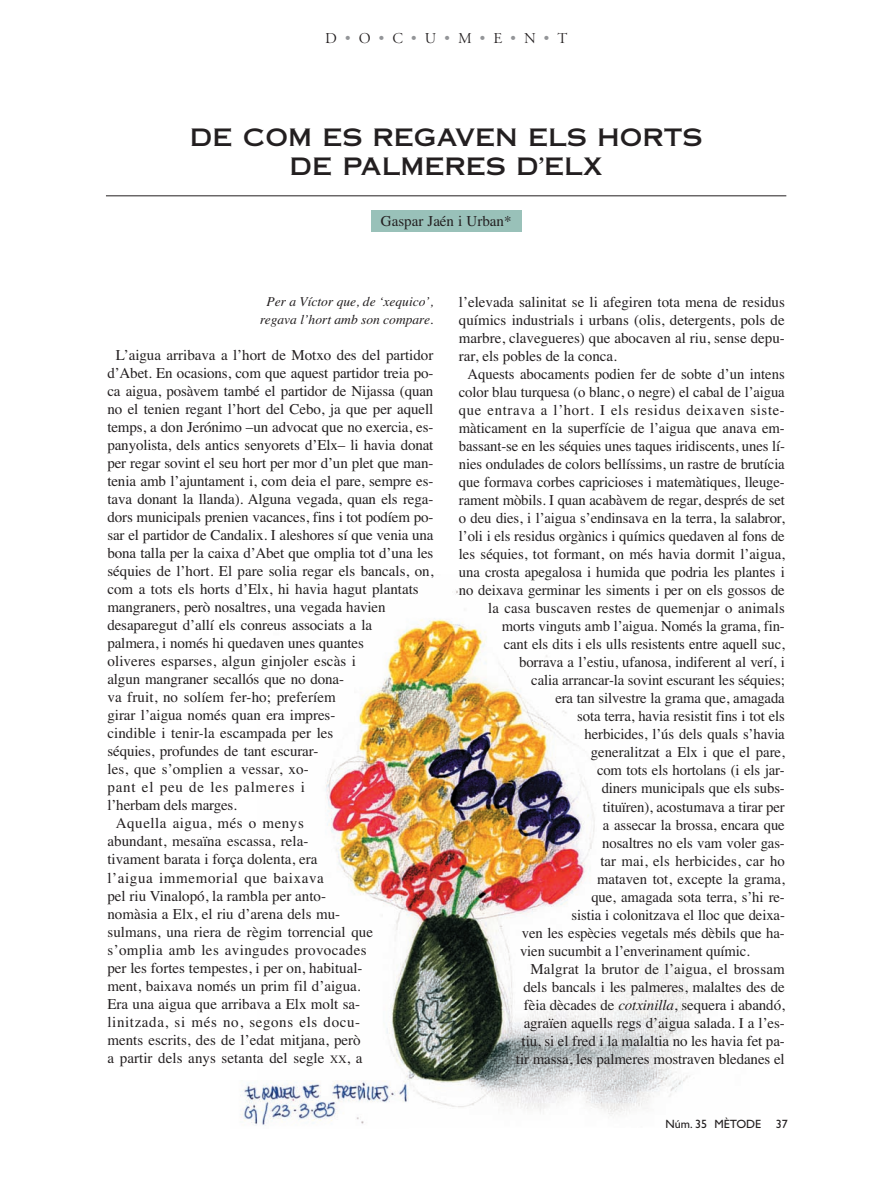
<style>
.page{position:relative;width:893px;height:1191px;background:#fff}
.page>*{position:absolute;margin:0;border:0;box-sizing:border-box;transform-origin:0 0}
.t1{font:24px/28.8px "Copperplate Thirty One AB";color:#231f20;text-align:center}
.t2{font:15px "Times";letter-spacing:-.01em;color:#231f20}
.t3{font:15px "Times";letter-spacing:.01em;color:#231f20}
.t4{font:15px "Times";letter-spacing:.04em;color:#231f20}
.t5{font:15px "Times";letter-spacing:.045em;color:#231f20}
.t6{font:15px "Times";letter-spacing:.025em;color:#231f20}
.t7{font:15px "Times";letter-spacing:.05em;color:#231f20}
.t8{font:15px "Times";letter-spacing:.035em;color:#231f20}
.t9{font:15px "Adobe Garamond Titling";color:#231f20}
.t10{font:italic 13.5px/18px "Times";color:#231f20;text-align:center}
.t11{font:12px "Gill Sans";color:#231f20}
.s1{color:#939598}
.s2{font-size:11.25px}
.s3{font-style:italic}
</style>
<div class="page">
<img style="left:325px;top:590px;width:374px;height:526px">
<hr style="left:106px;top:195px;width:680px;height:1px;background:#231f20">
<div style="left:371px;top:210px;width:150px;height:22px;background:#99c1b9"></div>
<img style="left:241px;top:1080px;width:167px;height:46px">
<p class="t9" style="left:325px;top:32px;width:244px">D<span class="s1">•</span>O<span class="s1">•</span>C<span class="s1">•</span>U<span class="s1">•</span>M<span class="s1">•</span>E<span class="s1">•</span>N<span class="s1">•</span>T</p>
<h1 class="t1" style="left:190px;top:123px;width:514px">DE COM ES REGAVEN ELS HORTS<br>DE PALMERES D’ELX</h1>
<p class="t2" style="left:381px;top:215px;width:132px">Gaspar Jaén i Urban*</p>
<p class="t10" style="left:260px;top:294px;width:175px">Per a Víctor que, de ‘xequico’, regava l’hort amb son compare.</p>
<p class="t2" style="left:116px;top:350px;width:319px">L’aigua arribava a l’hort de Motxo des del partidor</p>
<p class="t2" style="left:107px;top:368px;width:327px">d’Abet. En ocasions, com que aquest partidor treia po-</p>
<p class="t2" style="left:107px;top:386px;width:327px">ca aigua, posàvem també el partidor de Nijassa (quan</p>
<p class="t2" style="left:107px;top:404px;width:327px">no el tenien regant l’hort del Cebo, ja que per aquell</p>
<p class="t2" style="left:107px;top:422px;width:327px">temps, a don Jerónimo –un advocat que no exercia, es-</p>
<p class="t2" style="left:107px;top:440px;width:327px">panyolista, dels antics senyorets d’Elx– li havia donat</p>
<p class="t2" style="left:107px;top:458px;width:327px">per regar sovint el seu hort per mor d’un plet que man-</p>
<p class="t2" style="left:107px;top:476px;width:327px">tenia amb l’ajuntament i, com deia el pare, sempre es-</p>
<p class="t2" style="left:107px;top:494px;width:327px">tava donant la llanda). Alguna vegada, quan els rega-</p>
<p class="t2" style="left:107px;top:512px;width:327px">dors municipals prenien vacances, fins i tot podíem po-</p>
<p class="t2" style="left:107px;top:530px;width:327px">sar el partidor de Candalix. I aleshores sí que venia una</p>
<p class="t2" style="left:107px;top:548px;width:327px">bona talla per la caixa d’Abet que omplia tot d’una les</p>
<p class="t2" style="left:107px;top:566px;width:327px">séquies de l’hort. El pare solia regar els bancals, on,</p>
<p class="t2" style="left:107px;top:584px;width:313px">com a tots els horts d’Elx, hi havia hagut plantats</p>
<p class="t2" style="left:107px;top:602px;width:280px">mangraners, però nosaltres, una vegada havien</p>
<p class="t2" style="left:107px;top:620px;width:266px">desaparegut d’allí els conreus associats a la</p>
<p class="t2" style="left:107px;top:638px;width:258px">palmera, i només hi quedaven unes quantes</p>
<p class="t3" style="left:107px;top:656px;width:250px">oliveres esparses, algun ginjoler escàs i</p>
<p class="t2" style="left:107px;top:674px;width:238px">algun mangraner secallós que no dona-</p>
<p class="t2" style="left:107px;top:692px;width:230px">va fruit, no solíem fer-ho; preferíem</p>
<p class="t2" style="left:107px;top:710px;width:229px">girar l’aigua només quan era impres-</p>
<p class="t2" style="left:107px;top:728px;width:227px">cindible i tenir-la escampada per les</p>
<p class="t2" style="left:107px;top:746px;width:212px">séquies, profundes de tant escurar-</p>
<p class="t3" style="left:107px;top:764px;width:203px">les, que s’omplien a vessar, xo-</p>
<p class="t7" style="left:107px;top:782px;width:199px">pant el peu de les palmeres i</p>
<p class="t2" style="left:107px;top:800px;width:131px">l’herbam dels marges.</p>
<p class="t8" style="left:116px;top:818px;width:189px">Aquella aigua, més o menys</p>
<p class="t2" style="left:107px;top:836px;width:203px">abundant, mesaïna escassa, rela-</p>
<p class="t2" style="left:107px;top:854px;width:212px">tivament barata i força dolenta, era</p>
<p class="t4" style="left:107px;top:872px;width:218px">l’aigua immemorial que baixava</p>
<p class="t2" style="left:107px;top:890px;width:220px">pel riu Vinalopó, la rambla per anto-</p>
<p class="t2" style="left:107px;top:908px;width:234px">nomàsia a Elx, el riu d’arena dels mu-</p>
<p class="t2" style="left:107px;top:926px;width:267px">sulmans, una riera de règim torrencial que</p>
<p class="t6" style="left:107px;top:944px;width:261px">s’omplia amb les avingudes provocades</p>
<p class="t2" style="left:107px;top:962px;width:257px">per les fortes tempestes, i per on, habitual-</p>
<p class="t2" style="left:107px;top:980px;width:255px">ment, baixava només un prim fil d’aigua.</p>
<p class="t2" style="left:107px;top:998px;width:254px">Era una aigua que arribava a Elx molt sa-</p>
<p class="t4" style="left:107px;top:1016px;width:254px">linitzada, si més no, segons els docu-</p>
<p class="t2" style="left:107px;top:1034px;width:255px">ments escrits, des de l’edat mitjana, però</p>
<p class="t2" style="left:107px;top:1052px;width:257px">a partir dels anys setanta del segle <span class="s2">XX</span>, a</p>
<p class="t2" style="left:459px;top:297px;width:327px">l’elevada salinitat se li afegiren tota mena de residus</p>
<p class="t2" style="left:459px;top:315px;width:327px">químics industrials i urbans (olis, detergents, pols de</p>
<p class="t2" style="left:459px;top:333px;width:327px">marbre, clavegueres) que abocaven al riu, sense depu-</p>
<p class="t2" style="left:459px;top:351px;width:160px">rar, els pobles de la conca.</p>
<p class="t2" style="left:467px;top:369px;width:319px">Aquests abocaments podien fer de sobte d’un intens</p>
<p class="t2" style="left:459px;top:387px;width:327px">color blau turquesa (o blanc, o negre) el cabal de l’aigua</p>
<p class="t5" style="left:459px;top:405px;width:327px">que entrava a l’hort. I els residus deixaven siste-</p>
<p class="t2" style="left:459px;top:423px;width:327px">màticament en la superfície de l’aigua que anava em-</p>
<p class="t2" style="left:459px;top:441px;width:327px">bassant-se en les séquies unes taques iridiscents, unes lí-</p>
<p class="t2" style="left:459px;top:459px;width:327px">nies ondulades de colors bellíssims, un rastre de brutícia</p>
<p class="t2" style="left:459px;top:477px;width:327px">que formava corbes capricioses i matemàtiques, lleuge-</p>
<p class="t2" style="left:459px;top:495px;width:328px">rament mòbils. I quan acabàvem de regar, després de set</p>
<p class="t2" style="left:459px;top:513px;width:327px">o deu dies, i l’aigua s’endinsava en la terra, la salabror,</p>
<p class="t2" style="left:459px;top:531px;width:327px">l’oli i els residus orgànics i químics quedaven al fons de</p>
<p class="t2" style="left:459px;top:549px;width:327px">les séquies, tot formant, on més havia dormit l’aigua,</p>
<p class="t2" style="left:459px;top:567px;width:327px">una crosta apegalosa i humida que podria les plantes i</p>
<p class="t2" style="left:459px;top:585px;width:327px">no deixava germinar les siments i per on els gossos de</p>
<p class="t3" style="left:488px;top:603px;width:298px">la casa buscaven restes de quemenjar o animals</p>
<p class="t2" style="left:502px;top:621px;width:284px">morts vinguts amb l’aigua. Només la grama, fin-</p>
<p class="t2" style="left:504px;top:639px;width:283px">cant els dits i els ulls resistents entre aquell suc,</p>
<p class="t2" style="left:519px;top:657px;width:267px">borrava a l’estiu, ufanosa, indiferent al verí, i</p>
<p class="t2" style="left:531px;top:675px;width:255px">calia arrancar-la sovint escurant les séquies;</p>
<p class="t2" style="left:555px;top:693px;width:231px">era tan silvestre la grama que, amagada</p>
<p class="t2" style="left:577px;top:711px;width:209px">sota terra, havia resistit fins i tot els</p>
<p class="t2" style="left:585px;top:729px;width:202px">herbicides, l’ús dels quals s’havia</p>
<p class="t2" style="left:591px;top:747px;width:195px">generalitzat a Elx i que el pare,</p>
<p class="t2" style="left:597px;top:765px;width:189px">com tots els hortolans (i els jar-</p>
<p class="t2" style="left:602px;top:783px;width:185px">diners municipals que els subs-</p>
<p class="t2" style="left:603px;top:801px;width:184px">tituïren), acostumava a tirar per</p>
<p class="t2" style="left:603px;top:819px;width:183px">a assecar la brossa, encara que</p>
<p class="t2" style="left:602px;top:837px;width:184px">nosaltres no els vam voler gas-</p>
<p class="t3" style="left:600px;top:855px;width:186px">tar mai, els herbicides, car ho</p>
<p class="t2" style="left:597px;top:873px;width:189px">mataven tot, excepte la grama,</p>
<p class="t2" style="left:591px;top:891px;width:195px">que, amagada sota terra, s’hi re-</p>
<p class="t2" style="left:571px;top:909px;width:215px">sistia i colonitzava el lloc que deixa-</p>
<p class="t2" style="left:522px;top:927px;width:265px">ven les espècies vegetals més dèbils que ha-</p>
<p class="t2" style="left:520px;top:945px;width:231px">vien sucumbit a l’enverinament químic.</p>
<p class="t3" style="left:530px;top:963px;width:256px">Malgrat la brutor de l’aigua, el brossam</p>
<p class="t2" style="left:523px;top:981px;width:263px">dels bancals i les palmeres, malaltes des de</p>
<p class="t2" style="left:524px;top:999px;width:262px">fèia dècades de <span class="s3">cotxinilla</span>, sequera i abandó,</p>
<p class="t2" style="left:524px;top:1017px;width:263px">agraïen aquells regs d’aigua salada. I a l’es-</p>
<p class="t2" style="left:522px;top:1035px;width:265px">tiu, si el fred i la malaltia no les havia fet pa-</p>
<p class="t2" style="left:516px;top:1053px;width:270px">tir massa, les palmeres mostraven bledanes el</p>
<p class="t11" style="left:665px;top:1120px;width:124px">Núm. 35 MÈTODE 37</p>
</div>
